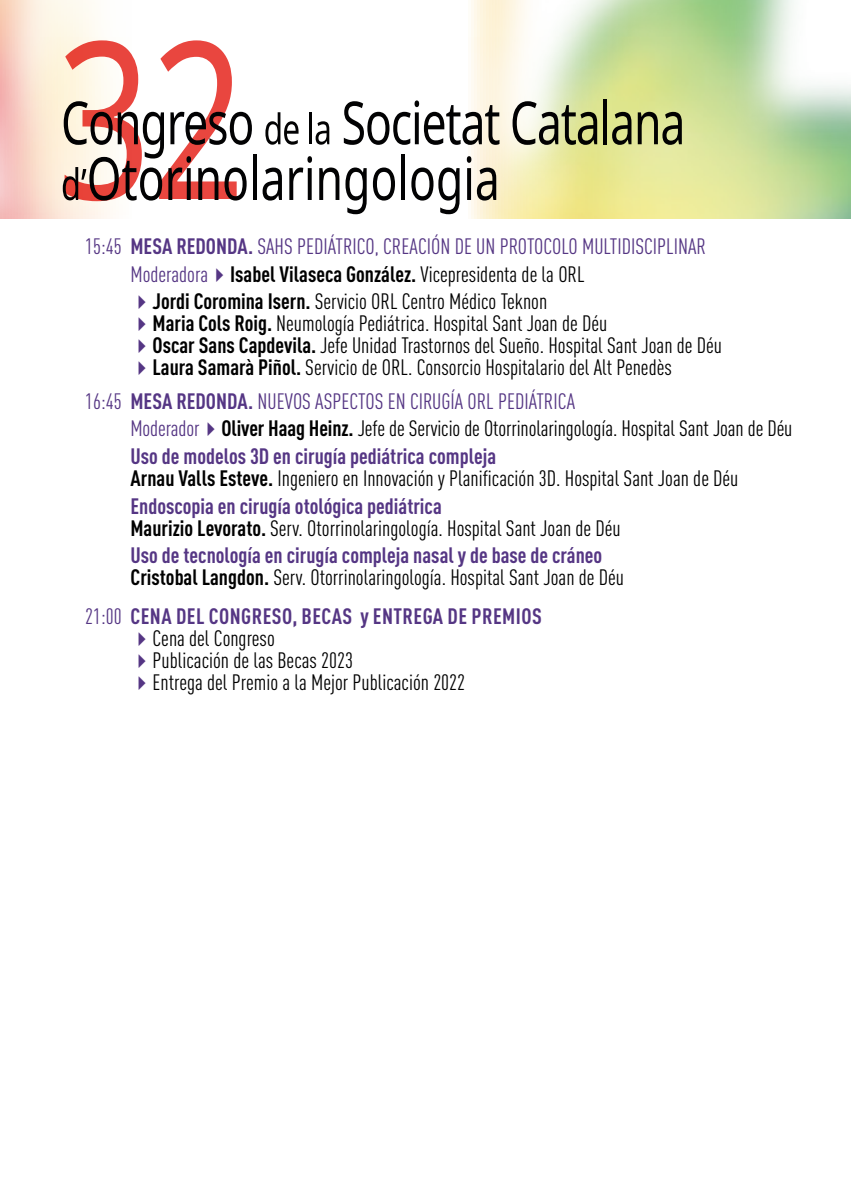
<style>
.page{position:relative;width:851px;height:1191px;background:#fff}
.page>*{position:absolute;margin:0;border:0;box-sizing:border-box;transform-origin:0 0}
.t1{font:condensed 22px/27.6px "DIN Pro";color:#000}
.t2{font:condensed 22px/27.6px "DIN Pro";color:#553684}
.t3{font:700 condensed 22px/27.6px "DIN Pro";color:#553684}
.s1{font-weight:700}
.s2{font-weight:700;color:#000}
.s3{color:#000}
.s4{color:#553684}
.s5{font-weight:700;color:#553684}
.s6{font-weight:400;color:#000}
</style>
<div class="page">
<svg style="left:0;top:0;width:725px;height:218px"></svg>
<svg style="left:265px;top:112px;width:33px;height:33px"></svg>
<hr style="left:309px;top:112px;width:3px;height:32px;background:#020203">
<svg style="left:315px;top:121px;width:14px;height:24px"></svg>
<svg style="left:344px;top:100px;width:155px;height:45px"></svg>
<svg style="left:512px;top:101px;width:85px;height:44px"></svg>
<hr style="left:603px;top:99px;width:4px;height:45px;background:#020203">
<svg style="left:612px;top:112px;width:19px;height:33px"></svg>
<svg style="left:637px;top:112px;width:44px;height:33px"></svg>
<svg style="left:63px;top:40px;width:189px;height:161px"></svg>
<hr style="left:253px;top:155px;width:4px;height:45px;background:#020203">
<svg style="left:262px;top:168px;width:20px;height:33px"></svg>
<svg style="left:289px;top:156px;width:23px;height:44px"></svg>
<svg style="left:319px;top:167px;width:20px;height:33px"></svg>
<svg style="left:345px;top:167px;width:21px;height:47px"></svg>
<svg style="left:373px;top:167px;width:22px;height:34px"></svg>
<hr style="left:401px;top:155px;width:4px;height:45px;background:#020203">
<svg style="left:411px;top:167px;width:48px;height:47px"></svg>
<svg style="left:466px;top:156px;width:5px;height:44px"></svg>
<svg style="left:477px;top:168px;width:19px;height:33px"></svg>
<p class="t2" style="left:130px;top:231px;width:577px;text-indent:-45px">15:45 <span class="s1">MESA REDONDA.</span> SAHS PEDIÁTRICO, CREACIÓN DE UN PROTOCOLO MULTIDISCIPLINAR<br>Moderadora✔<span class="s2">Isabel Vilaseca González.</span> <span class="s3">Vicepresidenta de la ORL</span></p>
<p class="t1" style="left:130px;top:286px;width:418px"><span class="s4">✔</span><span class="s1">Jordi Coromina Isern.</span> Servicio ORL Centro Médico Teknon</p>
<p class="t1" style="left:130px;top:308px;width:478px"><span class="s4">✔</span><span class="s1">Maria Cols Roig.</span> Neumología Pediátrica. Hospital Sant Joan de Déu</p>
<p class="t1" style="left:130px;top:330px;width:593px"><span class="s4">✔</span><span class="s1">Oscar Sans Capdevila.</span> Jefe Unidad Trastornos del Sueño. Hospital Sant Joan de Déu</p>
<p class="t1" style="left:85px;top:349px;width:588px;line-height:33.4px;text-indent:45px"><span class="s4">✔</span><span class="s1">Laura Samarà Piñol.</span> Servicio de ORL. Consorcio Hospitalario del Alt Penedès<br><span class="s4">16:45</span> <span class="s5">MESA REDONDA.</span> <span class="s4">NUEVOS ASPECTOS EN CIRUGÍA ORL PEDIÁTRICA</span></p>
<p class="t1" style="left:130px;top:413px;width:663px"><span class="s4">Moderador✔</span><span class="s1">Oliver Haag Heinz.</span> Jefe de Servicio de Otorrinolaringología. Hospital Sant Joan de Déu<br><span class="s5">Uso de modelos 3D en cirugía pediátrica compleja</span></p>
<p class="t1" style="left:130px;top:463px;width:609px"><span class="s1">Arnau Valls Esteve.</span> Ingeniero en Innovación y Planificación 3D. Hospital Sant Joan de Déu<br><span class="s5">Endoscopia en cirugía otológica pediátrica</span></p>
<p class="t3" style="left:130px;top:512px;width:492px"><span class="s3">Maurizio Levorato.</span> <span class="s6">Serv. Otorrinolaringología. Hospital Sant Joan de Déu<br></span>Uso de tecnología en cirugía compleja nasal y de base de cráneo</p>
<p class="t1" style="left:85px;top:556px;width:540px;line-height:39px;text-indent:45px"><span class="s1">Cristobal Langdon.</span> Serv. Otorrinolaringología. Hospital Sant Joan de Déu<br><span class="s4">21:00</span> <span class="s5">CENA DEL CONGRESO, BECAS y ENTREGA DE PREMIOS</span></p>
<p class="t1" style="left:130px;top:623px;width:146px"><span class="s4">✔</span>Cena del Congreso</p>
<p class="t1" style="left:130px;top:645px;width:224px"><span class="s4">✔</span>Publicación de las Becas 2023</p>
<p class="t1" style="left:130px;top:667px;width:336px"><span class="s4">✔</span>Entrega del Premio a la Mejor Publicación 2022</p>
</div>
